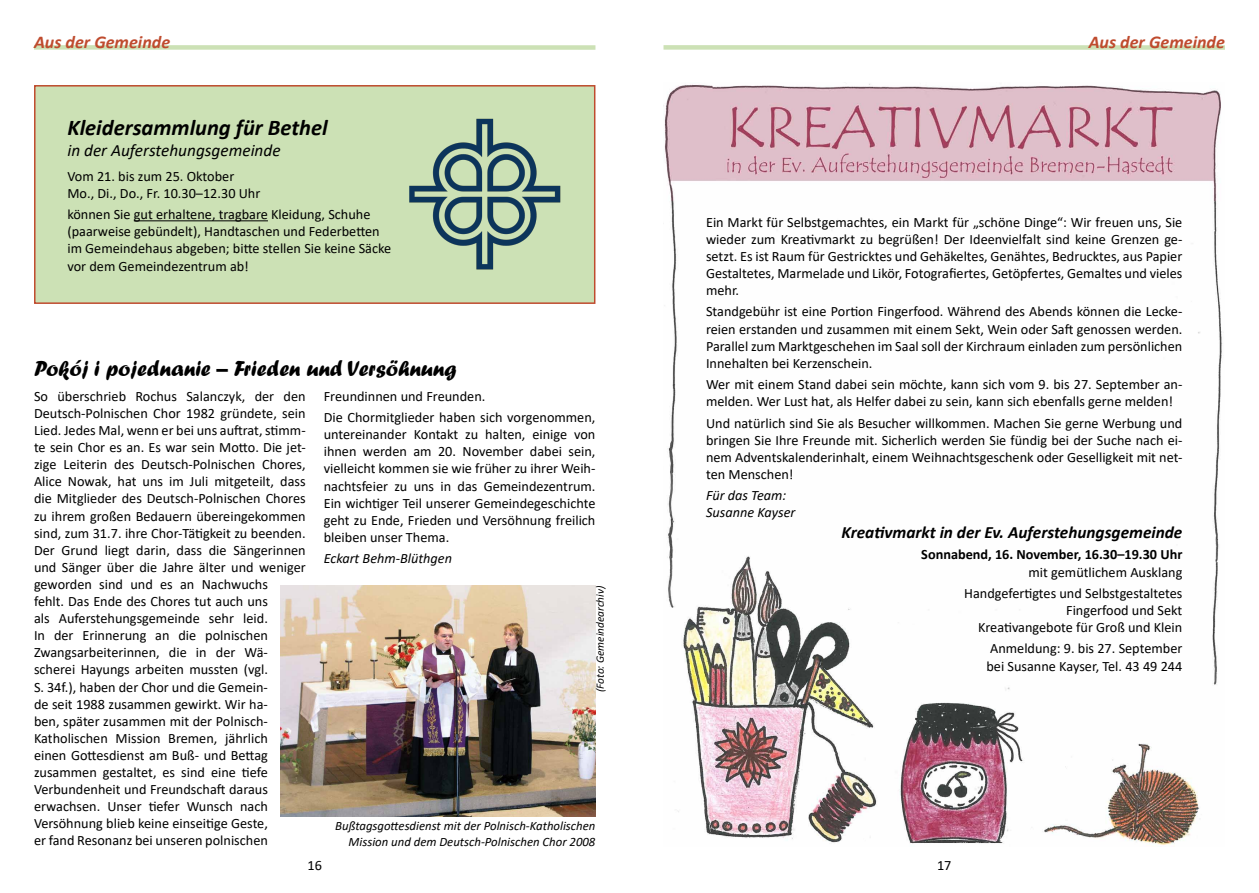
<style>
.page{position:relative;width:1259px;height:893px;background:#fff}
.page>*{position:absolute;margin:0;border:0;box-sizing:border-box;transform-origin:0 0}
.t1{font:22.5px "Forte";color:#000}
.t2{font:italic 700 22.5px "Calibri";color:#000}
.t3{font:italic 700 18px "Calibri";color:#bf4b2e}
.t4{font:italic 700 17.25px "Calibri";color:#000}
.t5{font:italic 17.25px "Calibri";color:#000}
.t6{font:14.25px/17.1px "Calibri";color:#000}
.t7{font:italic 14.25px/17.1px "Calibri";color:#000}
.t8{font:700 14.25px "Calibri";color:#000}
.t9{font:italic 12.75px/15.3px "Calibri";color:#000;text-align:right}
.t10{font:italic 11.25px "Calibri";color:#000}
</style>
<div class="page">
<div style="left:663px;top:45px;width:562px;height:5px;background:#cce1b5"></div>
<div style="left:34px;top:45px;width:561px;height:5px;background:#cce1b5"></div>
<div style="left:35px;top:86px;width:560px;height:217px;background:#cce1b5"></div>
<hr style="left:134px;top:220px;width:134px;height:1px;background:#000">
<div style="left:34px;top:85px;width:561px;height:219px;border:2px solid #bf4b2e"></div>
<img style="left:409px;top:118px;width:152px;height:152px">
<img style="left:281px;top:586px;width:314px;height:230px">
<img style="left:663px;top:84px;width:560px;height:761px">
<p class="t3" style="left:34px;top:29px;width:138px">Aus der Gemeinde</p>
<p class="t3" style="left:1088px;top:29px;width:138px">Aus der Gemeinde</p>
<h1 class="t2" style="left:67px;top:112px;width:262px">Kleidersammlung für Bethel</h1>
<p class="t5" style="left:67px;top:138px;width:215px">in der Auferstehungsgemeinde</p>
<p class="t6" style="left:67px;top:167px;width:194px">Vom 21. bis zum 25. Oktober<br>Mo., Di., Do., Fr. 10.30–12.30 Uhr</p>
<p class="t6" style="left:67px;top:206px;width:325px">können Sie gut erhaltene, tragbare Kleidung, Schuhe (paarweise gebündelt), Handtaschen und Federbetten im Gemeindehaus abgeben; bitte stellen Sie keine Säcke vor dem Gemeindezentrum ab!</p>
<h1 class="t1" style="left:34px;top:355px;width:424px">Pokój i pojednanie – Frieden und Versöhnung</h1>
<p class="t6" style="left:34px;top:387px;width:273px">So überschrieb Rochus Salanczyk, der den Deutsch-Polnischen Chor 1982 gründete, sein Lied. Jedes Mal, wenn er bei uns auftrat, stimm&shy;te sein Chor es an. Es war sein Motto. Die jet&shy;zige Leiterin des Deutsch-Polnischen Chores, Alice Nowak, hat uns im Juli mitgeteilt, dass die Mitglieder des Deutsch-Polnischen Chores zu ihrem großen Bedauern übereingekommen sind, zum 31.7. ihre Chor-Tätigkeit zu beenden.<br>Der Grund liegt darin, dass die Sängerinnen und Sänger über die Jahre älter und weniger geworden sind und es an Nachwuchs<br>fehlt. Das Ende des Chores tut auch uns<br>als Auferstehungsgemeinde sehr leid.<br>In der Erinnerung an die polnischen Zwangsarbeiterinnen, die in der Wä&shy;scherei Hayungs arbeiten mussten (vgl.<br>S. 34f.), haben der Chor und die Gemein-<br>de seit 1988 zusammen gewirkt. Wir ha-<br>ben, später zusammen mit der Polnisch-Katholischen Mission Bremen, jährlich<br>einen Gottesdienst am Buß- und Bettag zusammen gestaltet, es sind eine tiefe Verbundenheit und Freundschaft daraus erwachsen. Unser tiefer Wunsch nach Versöhnung blieb keine einseitige Geste,<br>er fand Resonanz bei unseren polnischen</p>
<p class="t6" style="left:324px;top:385px;width:273px;line-height:21.3px">Freundinnen und Freunden.<br>Die Chormitglieder haben sich vorgenommen,</p>
<p class="t6" style="left:324px;top:426px;width:273px;text-align:justify">untereinander Kontakt zu halten, einige von ihnen werden am 20. November dabei sein, vielleicht kommen sie wie früher zu ihrer Weih&shy;nachtsfeier zu uns in das Gemeindezentrum.<br>Ein wichtiger Teil unserer Gemeindegeschichte geht zu Ende, Frieden und Versöhnung freilich bleiben unser Thema.</p>
<p class="t7" style="left:324px;top:549px;width:130px">Eckart Behm-Blüthgen</p>
<p class="t10" style="left:592px;top:692px;width:108px;rotate:-90deg">(Foto: Gemeindearchiv)</p>
<p class="t9" style="left:335px;top:818px;width:262px">Bußtagsgottesdienst mit der Polnisch-Katholischen<br>Mission und dem Deutsch-Polnischen Chor 2008</p>
<p class="t6" style="left:706px;top:213px;width:478px;text-align:justify">Ein Markt für Selbstgemachtes, ein Markt für „schöne Dinge“: Wir freuen uns, Sie wieder zum Kreativmarkt zu begrüßen! Der Ideenvielfalt sind keine Grenzen ge&shy;setzt. Es ist Raum für Gestricktes und Gehäkeltes, Genähtes, Bedrucktes, aus Papier Gestaltetes, Marmelade und Likör, Fotografiertes, Getöpfertes, Gemaltes und vieles mehr.</p>
<p class="t6" style="left:706px;top:303px;width:478px;text-align:justify">Standgebühr ist eine Portion Fingerfood. Während des Abends können die Lecke&shy;reien erstanden und zusammen mit einem Sekt, Wein oder Saft genossen werden.<br>Parallel zum Marktgeschehen im Saal soll der Kirchraum einladen zum persönlichen Innehalten bei Kerzenschein.</p>
<p class="t6" style="left:706px;top:375px;width:478px">Wer mit einem Stand dabei sein möchte, kann sich vom 9. bis 27. September an&shy;melden. Wer Lust hat, als Helfer dabei zu sein, kann sich ebenfalls gerne melden!</p>
<p class="t6" style="left:706px;top:414px;width:478px;text-align:justify">Und natürlich sind Sie als Besucher willkommen. Machen Sie gerne Werbung und bringen Sie Ihre Freunde mit. Sicherlich werden Sie fündig bei der Suche nach ei&shy;nem Adventskalenderinhalt, einem Weihnachtsgeschenk oder Geselligkeit mit net&shy;ten Menschen!</p>
<p class="t7" style="left:706px;top:486px;width:91px">Für das Team:<br>Susanne Kayser</p>
<p class="t4" style="left:841px;top:520px;width:342px">Kreativmarkt in der Ev. Auferstehungsgemeinde</p>
<p class="t8" style="left:921px;top:545px;width:263px">Sonnabend, 16. November, 16.30–19.30 Uhr</p>
<p class="t6" style="left:964px;top:561px;width:220px;line-height:21.3px;text-align:right">mit gemütlichem Ausklang<br>Handgefertigtes und Selbstgestaltetes</p>
<p class="t6" style="left:978px;top:601px;width:206px;text-align:right">Fingerfood und Sekt<br>Kreativangebote für Groß und Klein</p>
<p class="t6" style="left:986px;top:640px;width:197px">Anmeldung: 9. bis 27. September bei Susanne Kayser, Tel. 43 49 244</p>
<p class="t6" style="left:307px;top:856px;width:16px">16</p>
<p class="t6" style="left:937px;top:856px;width:16px">17</p>
</div>
